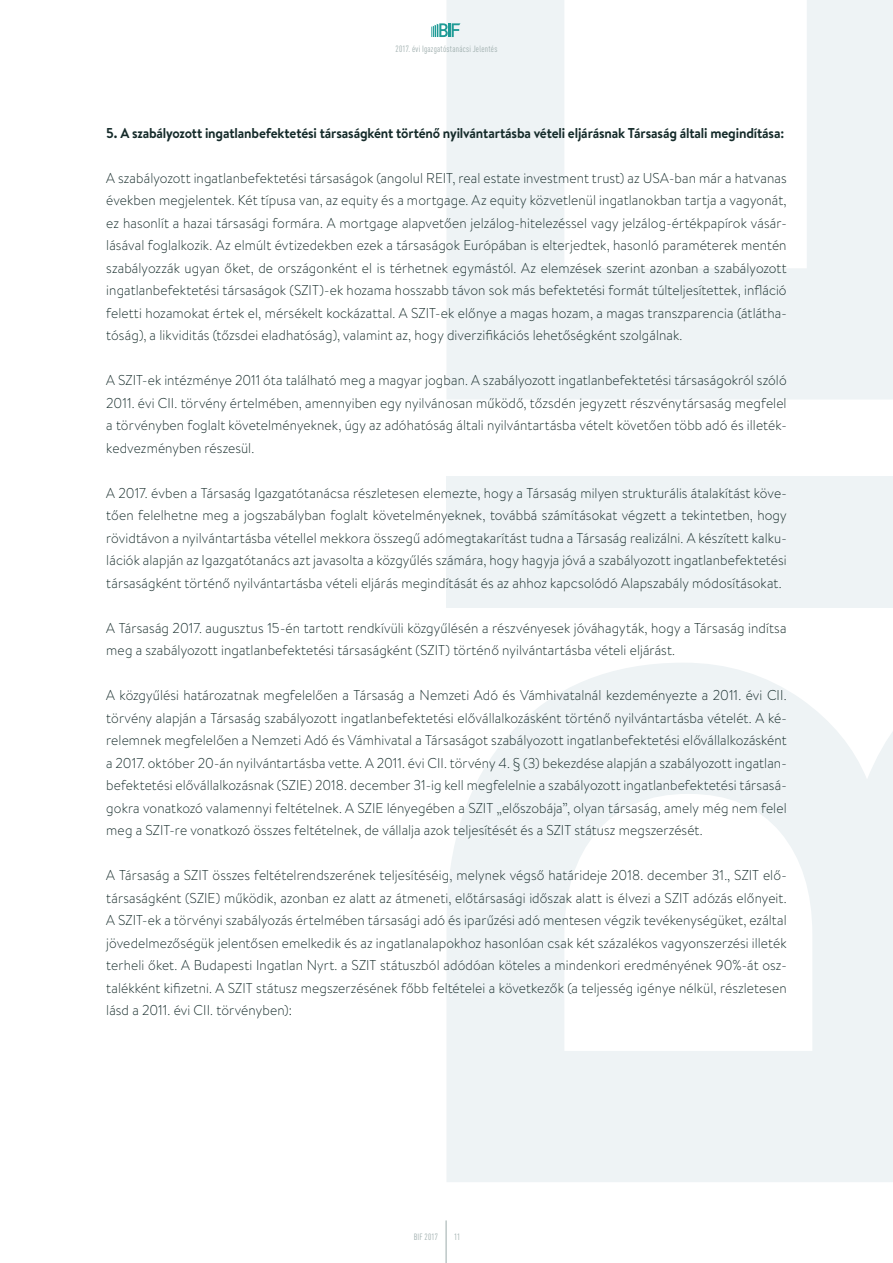
<style>
.page{position:relative;width:893px;height:1263px;background:#fff}
.page>*{position:absolute;margin:0;border:0;box-sizing:border-box;transform-origin:0 0}
.t1{font:300 14.25px/22.5px "Brandon Text";letter-spacing:.005em;color:#152b2a;text-align:justify;scale:.95 1}
.t2{font:700 14.25px "Brandon Text";letter-spacing:-.01em;color:#152b2a;scale:.95 1}
.t3{font:condensed 9px "DIN Pro";letter-spacing:.025em;color:#9babaa}
</style>
<div class="page">
<hr style="left:446px;top:1220px;width:1px;height:43px;background:#9babaa">
<svg style="left:447px;top:0;width:446px;height:399px;fill:#eef3f5"></svg>
<div style="left:446px;top:476px;width:447px;height:131px;background:#eef3f5"></div>
<svg style="left:447px;top:663px;width:446px;height:519px;fill:#eef3f5"></svg>
<svg style="left:431px;top:23px;width:29px;height:14px"></svg>
<p class="t3" style="left:396px;top:42px;width:103px">2017. évi Igazgatóstanácsi Jelentés</p>
<p class="t2" style="left:106px;top:123px;width:715px">5. A szabályozott ingatlanbefektetési társaságként történő nyilvántartásba vételi eljárásnak Társaság általi megindítása:</p>
<p class="t1" style="left:106px;top:166px;width:718px">A szabályozott ingatlanbefektetési társaságok (angolul REIT, real estate investment trust) az USA-ban már a hatvanas években megjelentek. Két típusa van, az equity és a mortgage. Az equity közvetlenül ingatlanokban tartja a vagyonát, ez hasonlít a hazai társasági formára. A mortgage alapvetően jelzálog-hitelezéssel vagy jelzálog-értékpapírok vásár&shy;lásával foglalkozik. Az elmúlt évtizedekben ezek a társaságok Európában is elterjedtek, hasonló paraméterek mentén szabályozzák ugyan őket, de országonként el is térhetnek egymástól. Az elemzések szerint azonban a szabályozott ingatlanbefektetési társaságok (SZIT)-ek hozama hosszabb távon sok más befektetési formát túlteljesítettek, infláció feletti hozamokat értek el, mérsékelt kockázattal. A SZIT-ek előnye a magas hozam, a magas transzparencia (átlátha&shy;tóság), a likviditás (tőzsdei eladhatóság), valamint az, hogy diverzifikációs lehetőségként szolgálnak.</p>
<p class="t1" style="left:106px;top:368px;width:718px">A SZIT-ek intézménye 2011 óta található meg a magyar jogban. A szabályozott ingatlanbefektetési társaságokról szóló 2011. évi CII. törvény értelmében, amennyiben egy nyilvánosan működő, tőzsdén jegyzett részvénytársaság megfelel a törvényben foglalt követelményeknek, úgy az adóhatóság általi nyilvántartásba vételt követően több adó és illeték&shy;kedvezményben részesül.</p>
<p class="t1" style="left:106px;top:481px;width:718px">A 2017. évben a Társaság Igazgatótanácsa részletesen elemezte, hogy a Társaság milyen strukturális átalakítást köve&shy;tően felelhetne meg a jogszabályban foglalt követelményeknek, továbbá számításokat végzett a tekintetben, hogy rövidtávon a nyilvántartásba vétellel mekkora összegű adómegtakarítást tudna a Társaság realizálni. A készített kalku&shy;lációk alapján az Igazgatótanács azt javasolta a közgyűlés számára, hogy hagyja jóvá a szabályozott ingatlanbefektetési társaságként történő nyilvántartásba vételi eljárás megindítását és az ahhoz kapcsolódó Alapszabály módosításokat.</p>
<p class="t1" style="left:106px;top:616px;width:718px">A Társaság 2017. augusztus 15-én tartott rendkívüli közgyűlésén a részvényesek jóváhagyták, hogy a Társaság indítsa meg a szabályozott ingatlanbefektetési társaságként (SZIT) történő nyilvántartásba vételi eljárást.</p>
<p class="t1" style="left:106px;top:683px;width:718px">A közgyűlési határozatnak megfelelően a Társaság a Nemzeti Adó és Vámhivatalnál kezdeményezte a 2011. évi CII. törvény alapján a Társaság szabályozott ingatlanbefektetési elővállalkozásként történő nyilvántartásba vételét. A ké&shy;relemnek megfelelően a Nemzeti Adó és Vámhivatal a Társaságot szabályozott ingatlanbefektetési elővállalkozásként a 2017. október 20-án nyilvántartásba vette. A 2011. évi CII. törvény 4. § (3) bekezdése alapján a szabályozott ingatlan&shy;befektetési elővállalkozásnak (SZIE) 2018. december 31-ig kell megfelelnie a szabályozott ingatlanbefektetési társasá&shy;gokra vonatkozó valamennyi feltételnek. A SZIE lényegében a SZIT „előszobája”, olyan társaság, amely még nem felel meg a SZIT-re vonatkozó összes feltételnek, de vállalja azok teljesítését és a SZIT státusz megszerzését.</p>
<p class="t1" style="left:106px;top:863px;width:718px">A Társaság a SZIT összes feltételrendszerének teljesítéséig, melynek végső határideje 2018. december 31., SZIT elő&shy;társaságként (SZIE) működik, azonban ez alatt az átmeneti, előtársasági időszak alatt is élvezi a SZIT adózás előnyeit.<br>A SZIT-ek a törvényi szabályozás értelmében társasági adó és iparűzési adó mentesen végzik tevékenységüket, ezáltal jövedelmezőségük jelentősen emelkedik és az ingatlanalapokhoz hasonlóan csak két százalékos vagyonszerzési illeték terheli őket. A Budapesti Ingatlan Nyrt. a SZIT státuszból adódóan köteles a mindenkori eredményének 90%-át osz&shy;talékként kifizetni. A SZIT státusz megszerzésének főbb feltételei a következők (a teljesség igénye nélkül, részletesen lásd a 2011. évi CII. törvényben):</p>
<p class="t3" style="left:414px;top:1230px;width:26px">BIF 2017</p>
<p class="t3" style="left:454px;top:1230px;width:8px">11</p>
</div>
